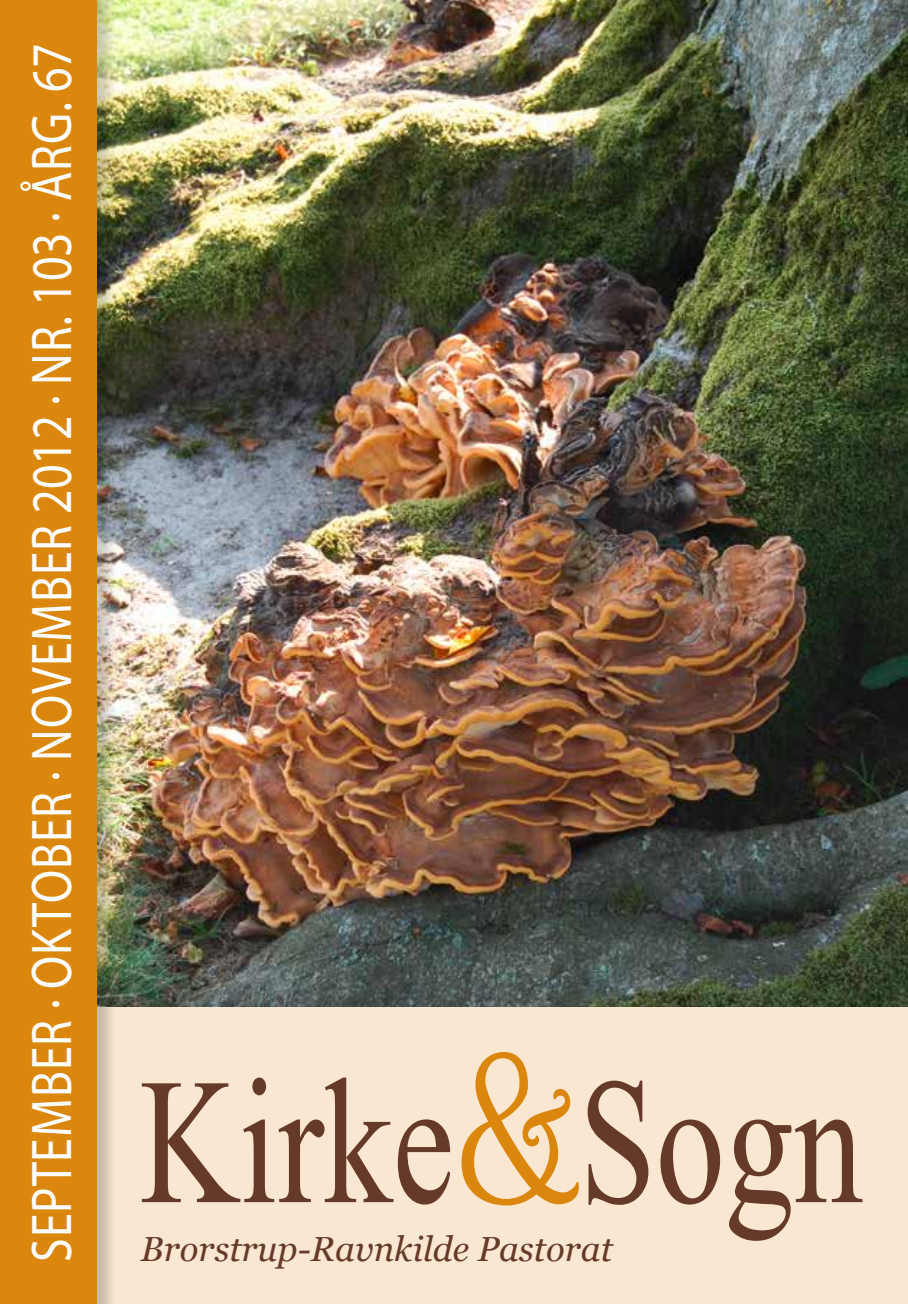
<style>
.page{position:relative;width:908px;height:1304px;background:#fff}
.page>*{position:absolute;margin:0;border:0;box-sizing:border-box;transform-origin:0 0}
.t1{font:179.4px "Times New Roman";color:#663a28;scale:.77 1}
.t2{font:57.6px "Myriad Pro";letter-spacing:.02em;color:#fff;scale:.83 1}
.t3{font:italic 34.8px "Georgia";color:#663a28}
.s1{font-family:"Harrington";font-size:215px;color:#db870d}
</style>
<div class="page">
<img style="left:119px;top:0;width:788px;height:1007px">
<div style="left:0;top:1007px;width:907px;height:297px;background:#f9e7d2"></div>
<div style="left:0;top:0;width:119px;height:1304px;background:#000;opacity:.2"></div>
<div style="left:0;top:0;width:96px;height:1304px;background:#db870d"></div>
<p class="t2" style="left:16px;top:1262px;width:1470px;rotate:-90deg">september · oktober · november 2012 · nr. 103 · årg. 67</p>
<h1 class="t1" style="left:139px;top:1021px;width:940px">Kirke<span class="s1">&amp;</span>Sogn</h1>
<p class="t3" style="left:141px;top:1229px;width:473px">Brorstrup-Ravnkilde Pastorat</p>
</div>
